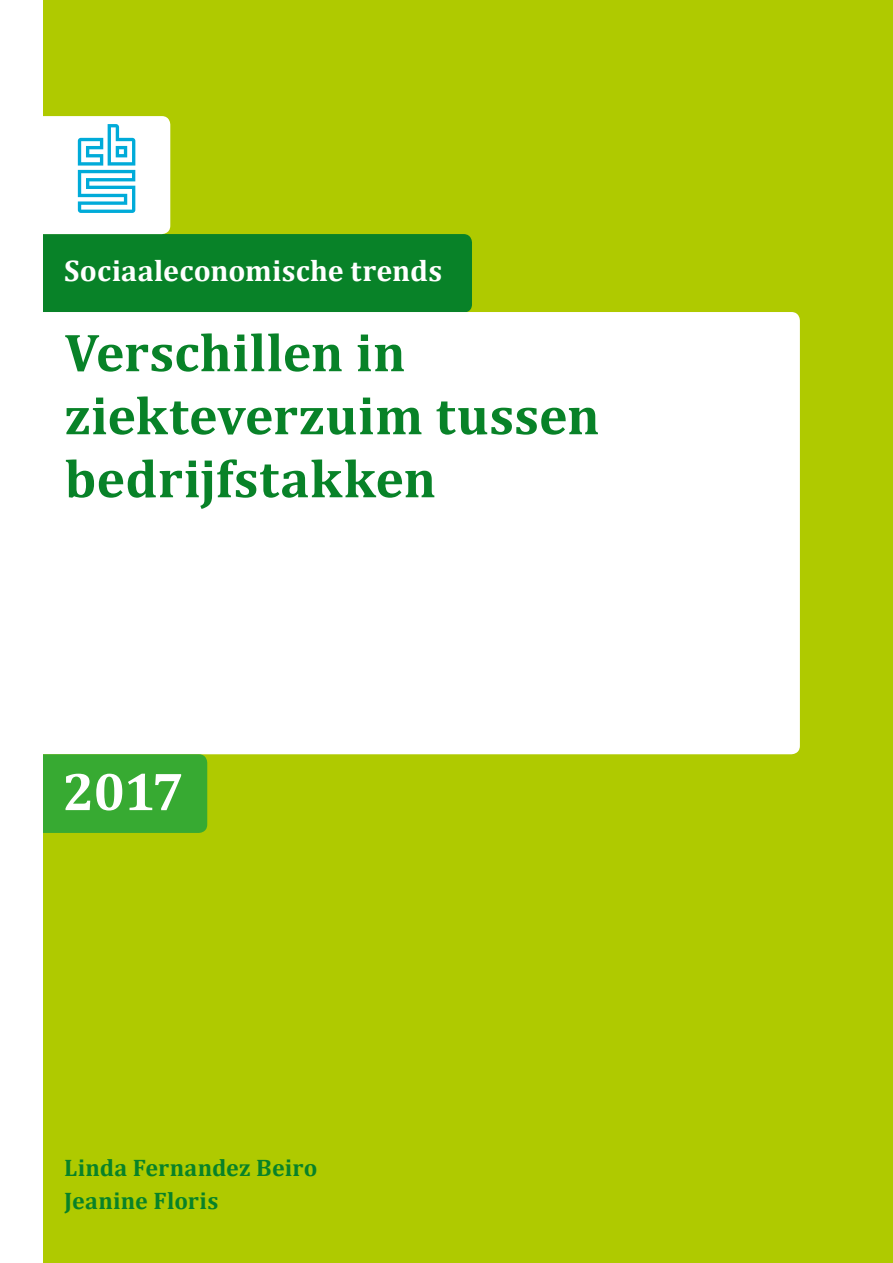
<style>
.page{position:relative;width:893px;height:1263px;background:#afca00}
.page>*{position:absolute;margin:0;border:0;box-sizing:border-box;transform-origin:0 0}
.t1{font:700 54px/63px "Cambria";letter-spacing:.005em;color:#088228}
.t2{font:700 54px "Cambria";color:#fff}
.t3{font:700 30px "Cambria";letter-spacing:.005em;color:#fff}
.t4{font:700 24px/33px "Cambria";letter-spacing:.01em;color:#088228}
</style>
<div class="page">
<div style="left:43px;top:312px;width:757px;height:442px;background:#fff"></div>
<div style="left:43px;top:754px;width:164px;height:79px;background:#37aa32"></div>
<div style="left:0;top:0;width:43px;height:1263px;background:#fff"></div>
<svg style="left:43px;top:116px;width:429px;height:197px"></svg>
<p class="t3" style="left:64px;top:252px;width:380px">Sociaaleconomische trends</p>
<p class="t1" style="left:65px;top:320px;width:536px">Verschillen in ziekteverzuim tussen bedrijfstakken</p>
<p class="t2" style="left:63px;top:759px;width:123px">2017</p>
<p class="t4" style="left:64px;top:1151px;width:255px">Linda Fernandez Beiro<br>Jeanine Floris</p>
</div>
